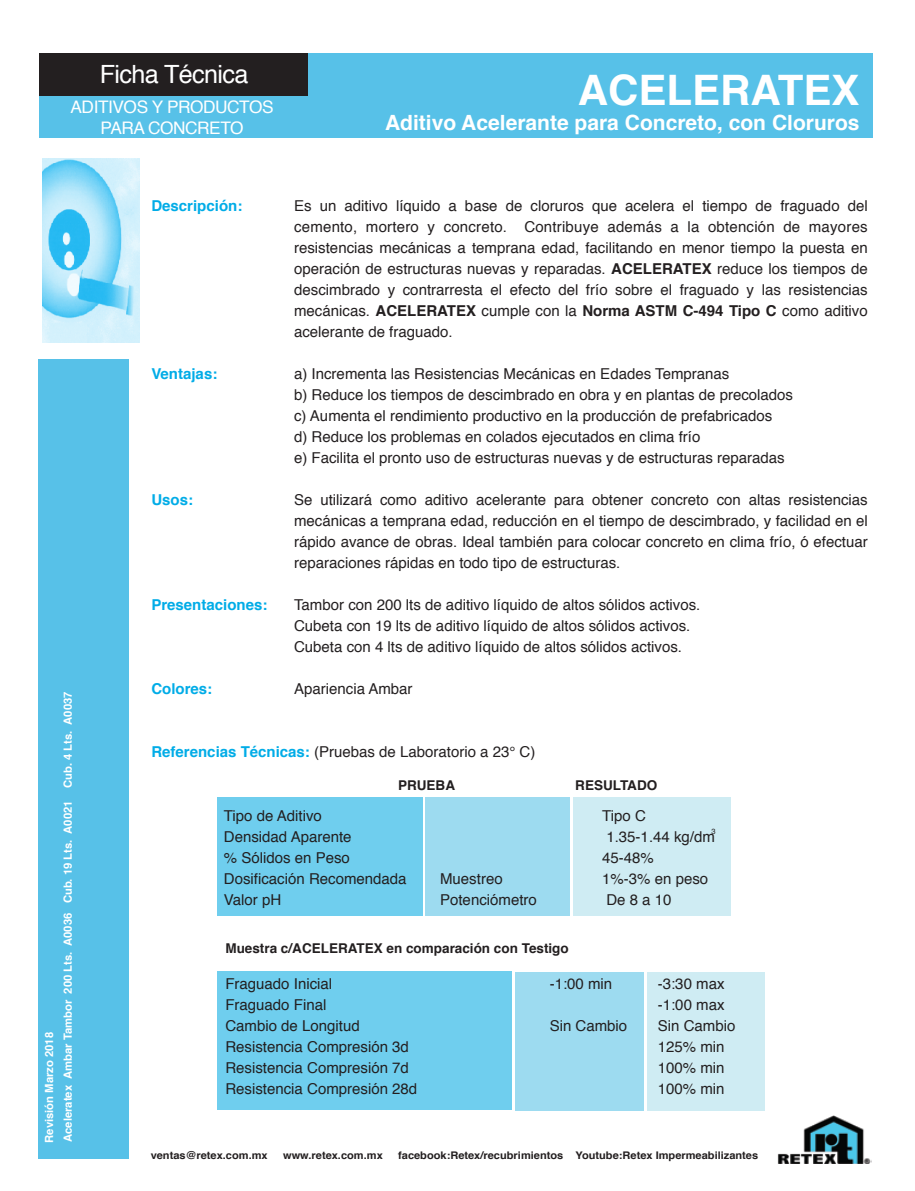
<style>
.page{position:relative;width:915px;height:1191px;background:#fff}
.page>*{position:absolute;margin:0;border:0;box-sizing:border-box;transform-origin:0 0}
.t1{font:700 42px "Helvetica";color:#fff}
.t2{font:25.05px "Helvetica";letter-spacing:-.025em;color:#fff}
.t3{font:700 21px "Helvetica";color:#fff}
.t4{font:17.25px/20.7px "Helvetica";letter-spacing:-.025em;color:#fff;text-align:center}
.t5{font:15px/21px "Helvetica";color:#231f20;text-align:justify}
.t6{font:700 15px "Helvetica";color:#00ace7}
.t7{font:700 13.5px "Helvetica";color:#231f20}
.t8{font:700 11.25px "Helvetica";color:#fff}
.t9{font:700 10.5px "Helvetica";color:#231f20;scale:1.05 1}
.t10{font:7.5px "Helvetica";color:#231f20}
.s1{font-weight:700}
.s2{font-weight:700;color:#00ace7}
</style>
<div class="page">
<div style="left:39px;top:359px;width:90px;height:799px;background:#57c1e8"></div>
<img style="left:42px;top:159px;width:97px;height:183px">
<div style="left:39px;top:53px;width:833px;height:85px;background:#57c1e8"></div>
<img style="left:777px;top:1115px;width:94px;height:48px">
<div style="left:39px;top:53px;width:269px;height:43px;background:#231f20"></div>
<div style="left:572px;top:797px;width:158px;height:118px;background:#cfecf3"></div>
<div style="left:425px;top:797px;width:145px;height:118px;background:#9ddbf0"></div>
<div style="left:218px;top:797px;width:205px;height:118px;background:#6fceee"></div>
<div style="left:647px;top:972px;width:117px;height:138px;background:#cfecf3"></div>
<div style="left:515px;top:972px;width:128px;height:138px;background:#9ddbf0"></div>
<div style="left:217px;top:971px;width:294px;height:139px;background:#6fceee"></div>
<h2 class="t2" style="left:100px;top:55px;width:150px">Ficha Técnica</h2>
<p class="t4" style="left:70px;top:97px;width:204px">ADITIVOS Y PRODUCTOS<br>PARA CONCRETO</p>
<h1 class="t1" style="left:577px;top:56px;width:283px">ACELERATEX</h1>
<h3 class="t3" style="left:385px;top:106px;width:476px">Aditivo Acelerante para Concreto, con Cloruros</h3>
<p class="t8" style="left:40px;top:1142px;width:112px;rotate:-90deg">Revisión Marzo 2018</p>
<p class="t8" style="left:59px;top:1142px;width:452px;rotate:-90deg">Aceleratex Ambar Tambor 200 Lts. A0036 Cub. 19 Lts. A0021 Cub. 4 Lts. A0037</p>
<p class="t6" style="left:151px;top:193px;width:92px">Descripción:</p>
<p class="t6" style="left:151px;top:361px;width:67px">Ventajas:</p>
<p class="t6" style="left:151px;top:487px;width:43px">Usos:</p>
<p class="t6" style="left:151px;top:592px;width:117px">Presentaciones:</p>
<p class="t6" style="left:151px;top:676px;width:62px">Colores:</p>
<p class="t5" style="left:294px;top:195px;width:575px">Es un aditivo líquido a base de cloruros que acelera el tiempo de fraguado del cemento, mortero y concreto. Contribuye además a la obtención de mayores resistencias mecánicas a temprana edad, facilitando en menor tiempo la puesta en operación de estructuras nuevas y reparadas. <span class="s1">ACELERATEX</span> reduce los tiempos de descimbrado y contrarresta el efecto del frío sobre el fraguado y las resistencias mecánicas. <span class="s1">ACELERATEX</span> cumple con la <span class="s1">Norma ASTM C-494 Tipo C</span> como aditivo acelerante de fraguado.</p>
<p class="t5" style="left:294px;top:363px;width:500px;text-align:left">a) Incrementa las Resistencias Mecánicas en Edades Tempranas<br>b) Reduce los tiempos de descimbrado en obra y en plantas de precolados c) Aumenta el rendimiento productivo en la producción de prefabricados<br>d) Reduce los problemas en colados ejecutados en clima frío<br>e) Facilita el pronto uso de estructuras nuevas y de estructuras reparadas</p>
<p class="t5" style="left:294px;top:489px;width:575px">Se utilizará como aditivo acelerante para obtener concreto con altas resistencias mecánicas a temprana edad, reducción en el tiempo de descimbrado, y facilidad en el rápido avance de obras. Ideal también para colocar concreto en clima frío, ó efectuar reparaciones rápidas en todo tipo de estructuras.</p>
<p class="t5" style="left:294px;top:594px;width:408px;text-align:left">Tambor con 200 lts de aditivo líquido de altos sólidos activos.<br>Cubeta con 19 lts de aditivo líquido de altos sólidos activos.<br>Cubeta con 4 lts de aditivo líquido de altos sólidos activos.</p>
<p class="t5" style="left:294px;top:678px;width:120px">Apariencia Ambar</p>
<p class="t5" style="left:151px;top:741px;width:385px"><span class="s2">Referencias Técnicas:</span> (Pruebas de Laboratorio a 23° C)</p>
<p class="t7" style="left:398px;top:774px;width:58px">PRUEBA</p>
<p class="t7" style="left:575px;top:774px;width:83px">RESULTADO</p>
<p class="t5" style="left:224px;top:806px;width:99px">Tipo de Aditivo</p>
<p class="t5" style="left:602px;top:806px;width:45px">Tipo C</p>
<p class="t5" style="left:224px;top:827px;width:129px">Densidad Aparente</p>
<p class="t5" style="left:606px;top:827px;width:110px">1.35-1.44 kg/dm</p>
<p class="t5" style="left:224px;top:848px;width:127px">% Sólidos en Peso</p>
<p class="t5" style="left:602px;top:848px;width:53px">45-48%</p>
<p class="t5" style="left:224px;top:869px;width:184px">Dosificación Recomendada</p>
<p class="t5" style="left:440px;top:869px;width:64px">Muestreo</p>
<p class="t5" style="left:602px;top:869px;width:107px">1%-3% en peso</p>
<p class="t5" style="left:224px;top:890px;width:59px">Valor pH</p>
<p class="t5" style="left:440px;top:890px;width:98px">Potenciómetro</p>
<p class="t5" style="left:606px;top:890px;width:67px">De 8 a 10</p>
<p class="t10" style="left:711px;top:825px;width:6px">3</p>
<p class="t7" style="left:225px;top:937px;width:345px">Muestra c/ACELERATEX en comparación con Testigo</p>
<p class="t5" style="left:225px;top:973px;width:108px">Fraguado Inicial</p>
<p class="t5" style="left:549px;top:973px;width:64px">-1:00 min</p>
<p class="t5" style="left:657px;top:973px;width:68px">-3:30 max</p>
<p class="t5" style="left:225px;top:994px;width:102px">Fraguado Final</p>
<p class="t5" style="left:657px;top:994px;width:68px">-1:00 max</p>
<p class="t5" style="left:225px;top:1015px;width:136px">Cambio de Longitud</p>
<p class="t5" style="left:549px;top:1015px;width:79px">Sin Cambio</p>
<p class="t5" style="left:657px;top:1015px;width:79px">Sin Cambio</p>
<p class="t5" style="left:225px;top:1036px;width:185px">Resistencia Compresión 3d</p>
<p class="t5" style="left:657px;top:1036px;width:68px">125% min</p>
<p class="t5" style="left:225px;top:1057px;width:185px">Resistencia Compresión 7d</p>
<p class="t5" style="left:657px;top:1057px;width:68px">100% min</p>
<p class="t5" style="left:225px;top:1078px;width:193px">Resistencia Compresión 28d</p>
<p class="t5" style="left:657px;top:1078px;width:68px">100% min</p>
<p class="t9" style="left:151px;top:1146px;width:113px">ventas@retex.com.mx</p>
<p class="t9" style="left:283px;top:1146px;width:96px">www.retex.com.mx</p>
<p class="t9" style="left:398px;top:1146px;width:344px">facebook:Retex/recubrimientos Youtube:Retex Impermeabilizantes</p>
</div>
